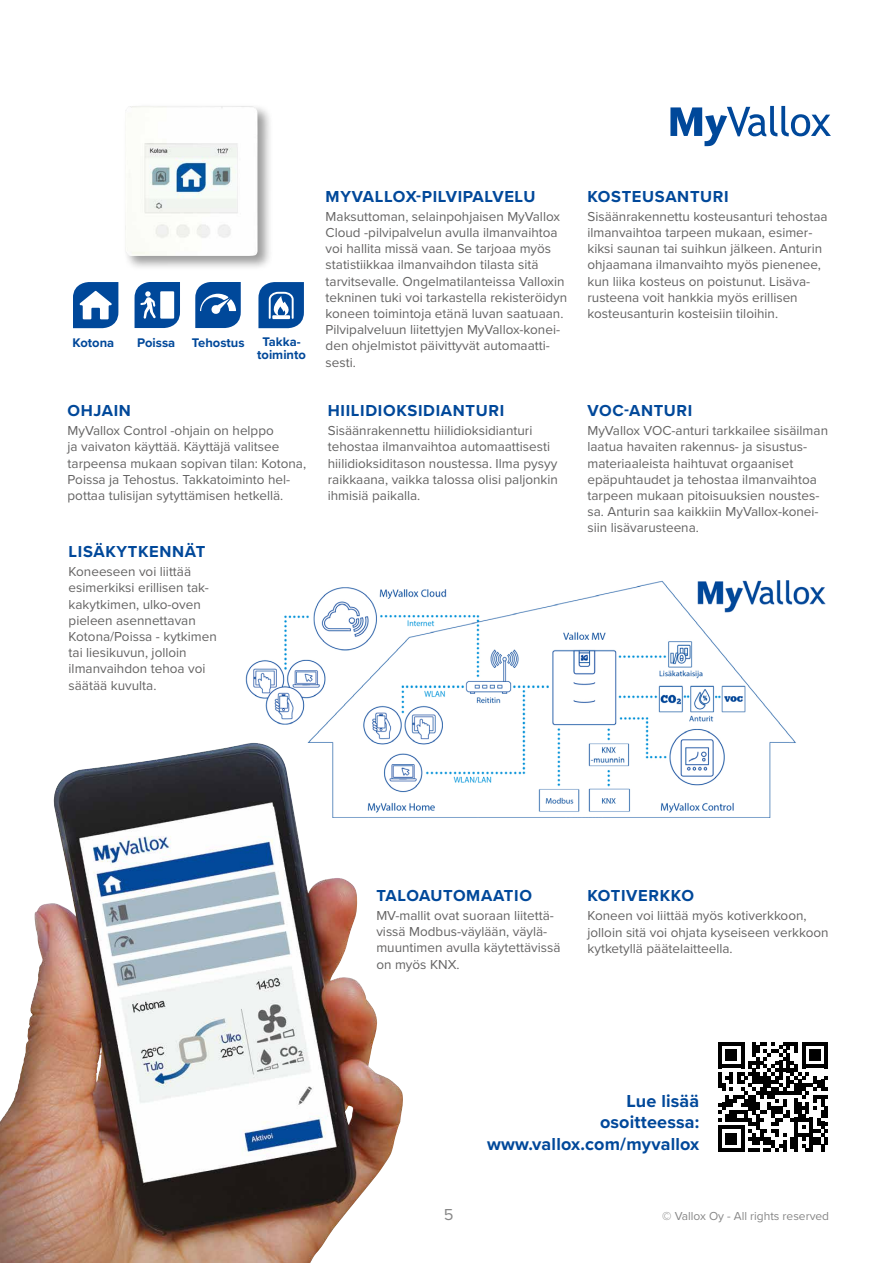
<style>
.page{position:relative;width:893px;height:1263px;background:#fff}
.page>*{position:absolute;margin:0;border:0;box-sizing:border-box;transform-origin:0 0}
.t1{font:700 18px/21.6px "Proxima Nova";letter-spacing:.01em;color:#00489a;text-align:right}
.t2{font:700 16.5px "Proxima Nova";letter-spacing:.04em;color:#00489a}
.t3{font:16.5px "Proxima Nova";color:#878787}
.t4{font:13.5px/16.2px "Proxima Nova";color:#646363}
.t5{font:700 12.9px/12.9px "Proxima Nova";color:#00489a;text-align:center}
.t6{font:12px "Proxima Nova";color:#878787}
</style>
<div class="page">
<img style="left:245px;top:580px;width:581px;height:238px">
<svg style="left:718px;top:1042px;width:110px;height:110px"></svg>
<div style="left:123px;top:103px;width:150px;height:168px;background:#000;opacity:.4"></div>
<img style="left:125px;top:106px;width:133px;height:150px">
<svg style="left:73px;top:282px;width:45px;height:46px"></svg>
<svg style="left:135px;top:282px;width:45px;height:46px;background:#2864a9"></svg>
<div style="left:160px;top:291px;width:14px;height:28px;background:#fff"></div>
<svg style="left:195px;top:282px;width:46px;height:46px;background:#2e68ac"></svg>
<svg style="left:259px;top:282px;width:45px;height:46px"></svg>
<svg style="left:670px;top:106px;width:161px;height:40px"></svg>
<img style="left:0;top:743px;width:404px;height:520px">
<p class="t5" style="left:73px;top:336px;width:43px">Kotona</p>
<p class="t5" style="left:137px;top:336px;width:39px">Poissa</p>
<p class="t5" style="left:192px;top:336px;width:54px">Tehostus</p>
<p class="t5" style="left:257px;top:335px;width:50px">Takka&shy;toiminto</p>
<p class="t2" style="left:68px;top:398px;width:65px">OHJAIN</p>
<p class="t4" style="left:68px;top:422px;width:240px">MyVallox Control -ohjain on helppo<br>ja vaivaton käyttää. Käyttäjä valitsee tarpeensa mukaan sopivan tilan: Kotona, Poissa ja Tehostus. Takkatoiminto hel&shy;pottaa tulisijan sytyttämisen hetkellä.</p>
<p class="t2" style="left:69px;top:539px;width:138px">LISÄKYTKENNÄT</p>
<p class="t4" style="left:69px;top:563px;width:150px">Koneeseen voi liittää esimerkiksi erillisen tak&shy;kakytkimen, ulko-oven pieleen asennettavan<br>Kotona/Poissa - kytkimen tai liesikuvun, jolloin ilmanvaihdon tehoa voi säätää kuvulta.</p>
<p class="t2" style="left:326px;top:184px;width:211px">MYVALLOX-PILVIPALVELU</p>
<p class="t4" style="left:326px;top:208px;width:243px">Maksuttoman, selainpohjaisen MyVallox Cloud -pilvipalvelun avulla ilmanvaihtoa voi hallita missä vaan. Se tarjoaa myös statistiikkaa ilmanvaihdon tilasta sitä tarvitsevalle. Ongelmatilanteissa Valloxin tekninen tuki voi tarkastella rekisteröidyn koneen toimintoja etänä luvan saatuaan.<br>Pilvipalveluun liitettyjen MyVallox-konei&shy;den ohjelmistot päivittyvät automaatti&shy;sesti.</p>
<p class="t2" style="left:328px;top:398px;width:178px">HIILIDIOKSIDIANTURI</p>
<p class="t4" style="left:328px;top:422px;width:232px">Sisäänrakennettu hiilidioksidianturi tehostaa ilmanvaihtoa automaattisesti hiilidioksiditason noustessa. Ilma pysyy raikkaana, vaikka talossa olisi paljonkin ihmisiä paikalla.</p>
<p class="t2" style="left:587px;top:184px;width:143px">KOSTEUSANTURI</p>
<p class="t4" style="left:587px;top:208px;width:242px">Sisäänrakennettu kosteusanturi tehostaa ilmanvaihtoa tarpeen mukaan, esimer&shy;kiksi saunan tai suihkun jälkeen. Anturin ohjaamana ilmanvaihto myös pienenee, kun liika kosteus on poistunut. Lisäva&shy;rusteena voit hankkia myös erillisen kosteusanturin kosteisiin tiloihin.</p>
<p class="t2" style="left:587px;top:398px;width:106px">VOC-ANTURI</p>
<p class="t4" style="left:587px;top:422px;width:242px">MyVallox VOC-anturi tarkkailee sisäilman laatua havaiten rakennus- ja sisustus&shy;materiaaleista haihtuvat orgaaniset epäpuhtaudet ja tehostaa ilmanvaihtoa tarpeen mukaan pitoisuuksien noustes&shy;sa. Anturin saa kaikkiin MyVallox-konei&shy;siin lisävarusteena.</p>
<p class="t2" style="left:376px;top:883px;width:157px">TALOAUTOMAATIO</p>
<p class="t4" style="left:376px;top:907px;width:186px">MV-mallit ovat suoraan liitettä&shy;vissä Modbus-väylään, väylä&shy;muuntimen avulla käytettävissä on myös KNX.</p>
<p class="t2" style="left:587px;top:883px;width:108px">KOTIVERKKO</p>
<p class="t4" style="left:587px;top:907px;width:243px">Koneen voi liittää myös kotiverkkoon, jolloin sitä voi ohjata kyseiseen verkkoon kytketyllä päätelaitteella.</p>
<h1 class="t1" style="left:487px;top:1089px;width:214px">Lue lisää<br>osoitteessa: www.vallox.com/myvallox</h1>
<p class="t3" style="left:444px;top:1202px;width:11px">5</p>
<p class="t6" style="left:662px;top:1207px;width:168px">© Vallox Oy - All rights reserved</p>
</div>
